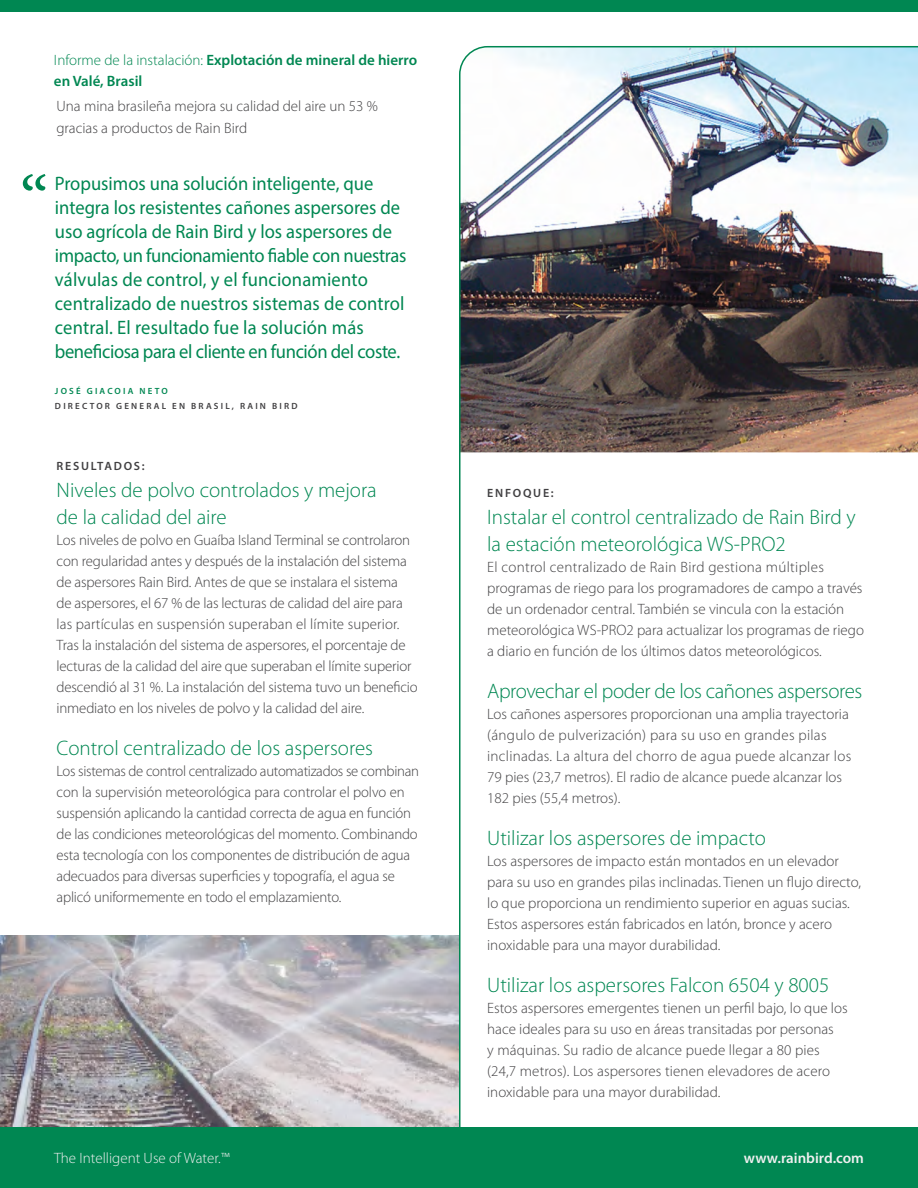
<style>
.page{position:relative;width:918px;height:1188px;background:#fff}
.page>*{position:absolute;margin:0;border:0;box-sizing:border-box;transform-origin:0 0}
.t1{font:72px "Minion Pro";color:#008752}
.t2{font:300 21px/27px "Myriad Pro";color:#008752}
.t3{font:300 21px "Myriad Pro";letter-spacing:-.02em;color:#008752}
.t4{font:19.5px/24px "Myriad Pro";color:#008752;scale:.95 1}
.t5{font:300 15px/21px "Myriad Pro";color:#414042}
.t6{font:600 15px/21px "Myriad Pro";color:#008752}
.t7{font:300 15px "Myriad Pro";color:#f0f0f0}
.t8{font:600 15px "Myriad Pro";color:#f0f0f0}
.t9{font:600 12px "Myriad Pro";letter-spacing:.145em;color:#414042}
.t10{font:600 9px "Myriad Pro";letter-spacing:.245em;color:#414042}
.t11{font:600 9px "Myriad Pro";letter-spacing:.245em;color:#008752}
.s1{font-weight:300}
</style>
<div class="page">
<img style="left:0;top:936px;width:459px;height:192px">
<div style="left:0;top:1128px;width:918px;height:60px;background:#008752"></div>
<svg style="left:459px;top:46px;width:459px;height:1082px"></svg>
<div style="left:0;top:0;width:918px;height:12px;background:#008752"></div>
<p class="t6" style="left:54px;top:49px;width:365px"><span class="s1">Informe de la instalación:</span> Explotación de mineral de hierro en Valé, Brasil</p>
<p class="t5" style="left:57px;top:95px;width:323px;line-height:21.6px">Una mina brasileña mejora su calidad del aire un 53 % gracias a productos de Rain Bird</p>
<h1 class="t1" style="left:20px;top:154px;width:30px">“</h1>
<p class="t4" style="left:55px;top:171px;width:371px">Propusimos una solución inteligente, que integra los resistentes cañones aspersores de uso agrícola de Rain Bird y los aspersores de impacto, un funcionamiento fiable con nuestras válvulas de control, y el funcionamiento centralizado de nuestros sistemas de control central. El resultado fue la solución más beneficiosa para el cliente en función del coste.</p>
<p class="t11" style="left:55px;top:386px;width:114px">JOSÉ GIACOIA NETO</p>
<p class="t10" style="left:55px;top:401px;width:244px">DIRECTOR GENERAL EN BRASIL, RAIN BIRD</p>
<p class="t9" style="left:57px;top:459px;width:90px">RESULTADOS:</p>
<h2 class="t2" style="left:57px;top:477px;width:322px">Niveles de polvo controlados y mejora de la calidad del aire</h2>
<p class="t5" style="left:57px;top:530px;width:363px">Los niveles de polvo en Guaíba Island Terminal se controlaron con regularidad antes y después de la instalación del sistema de aspersores Rain Bird. Antes de que se instalara el sistema<br>de aspersores, el 67 % de las lecturas de calidad del aire para las partículas en suspensión superaban el límite superior.<br>Tras la instalación del sistema de aspersores, el porcentaje de lecturas de la calidad del aire que superaban el límite superior descendió al 31 %. La instalación del sistema tuvo un beneficio inmediato en los niveles de polvo y la calidad del aire.</p>
<h2 class="t2" style="left:57px;top:735px;width:318px">Control centralizado de los aspersores</h2>
<p class="t5" style="left:57px;top:761px;width:364px">Los sistemas de control centralizado automatizados se combinan con la supervisión meteorológica para controlar el polvo en suspensión aplicando la cantidad correcta de agua en función de las condiciones meteorológicas del momento. Combinando esta tecnología con los componentes de distribución de agua adecuados para diversas superficies y topografía, el agua se aplicó uniformemente en todo el emplazamiento.</p>
<p class="t9" style="left:487px;top:485px;width:68px">ENFOQUE:</p>
<h2 class="t2" style="left:487px;top:503px;width:370px">Instalar el control centralizado de Rain Bird y la estación meteorológica WS-PRO2</h2>
<p class="t5" style="left:487px;top:556px;width:378px">El control centralizado de Rain Bird gestiona múltiples programas de riego para los programadores de campo a través de un ordenador central. También se vincula con la estación meteorológica WS-PRO2 para actualizar los programas de riego a diario en función de los últimos datos meteorológicos.</p>
<h2 class="t3" style="left:487px;top:678px;width:377px">Aprovechar el poder de los cañones aspersores</h2>
<p class="t5" style="left:487px;top:703px;width:366px">Los cañones aspersores proporcionan una amplia trayectoria (ángulo de pulverización) para su uso en grandes pilas inclinadas. La altura del chorro de agua puede alcanzar los 79 pies (23,7 metros). El radio de alcance puede alcanzar los 182 pies (55,4 metros).</p>
<h2 class="t2" style="left:487px;top:824px;width:280px">Utilizar los aspersores de impacto</h2>
<p class="t5" style="left:487px;top:850px;width:375px">Los aspersores de impacto están montados en un elevador para su uso en grandes pilas inclinadas. Tienen un flujo directo, lo que proporciona un rendimiento superior en aguas sucias.<br>Estos aspersores están fabricados en latón, bronce y acero inoxidable para una mayor durabilidad.</p>
<h2 class="t2" style="left:487px;top:971px;width:344px">Utilizar los aspersores Falcon 6504 y 8005</h2>
<p class="t5" style="left:487px;top:997px;width:362px">Estos aspersores emergentes tienen un perfil bajo, lo que los hace ideales para su uso en áreas transitadas por personas<br>y máquinas. Su radio de alcance puede llegar a 80 pies (24,7 metros). Los aspersores tienen elevadores de acero inoxidable para una mayor durabilidad.</p>
<p class="t7" style="left:54px;top:1149px;width:177px">The Intelligent Use of Water.™</p>
<p class="t8" style="left:744px;top:1149px;width:122px">www.rainbird.com</p>
</div>
